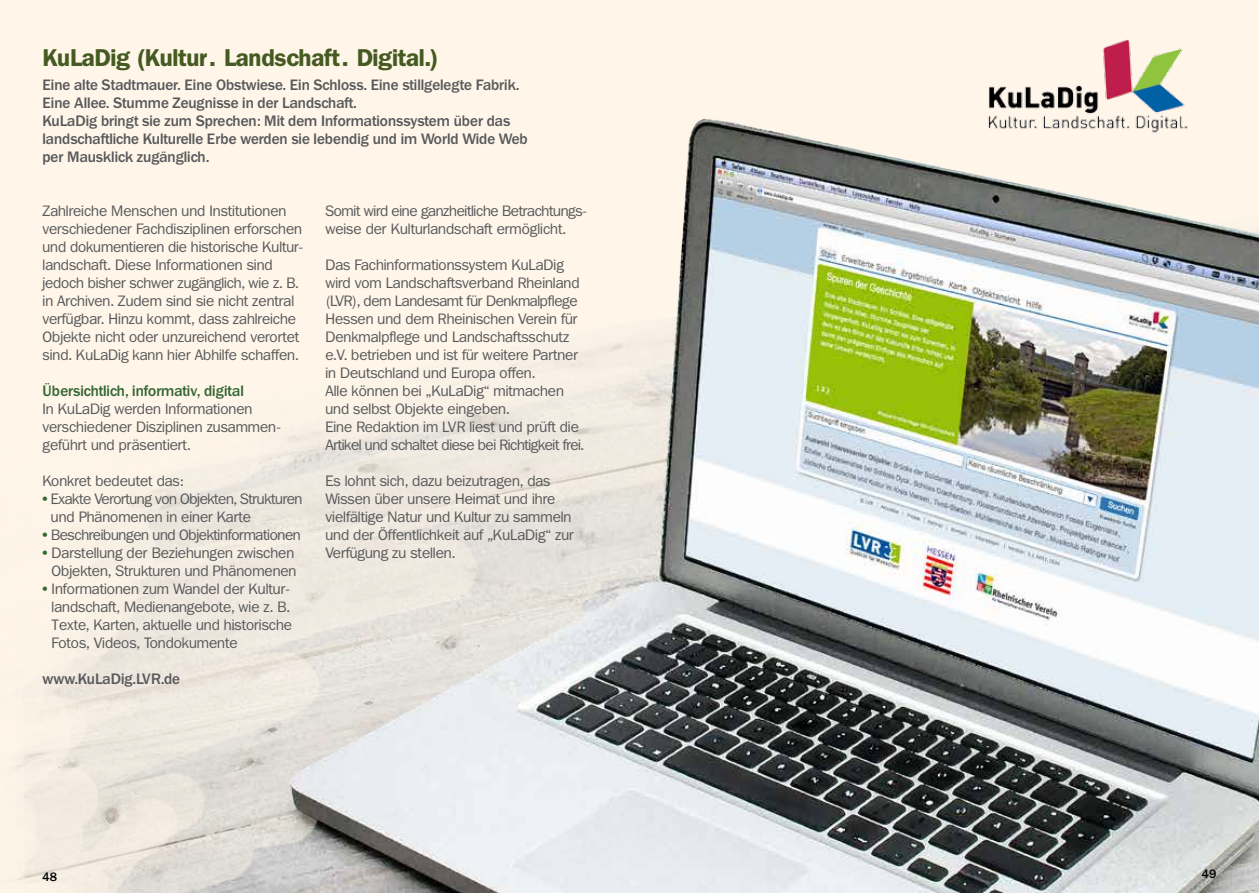
<style>
.page{position:relative;width:1259px;height:893px;background:#fff6e9}
.page>*{position:absolute;margin:0;border:0;box-sizing:border-box;transform-origin:0 0}
.t1{font:600 24px "Franklin ITCBQ";letter-spacing:-.01em;color:#455a21}
.t2{font:15px/18px "Franklin ITCBQ";color:#58595b}
.t3{font:500 15px/18px "Franklin ITCBQ";color:#58595b}
.t4{font:15px/18px "Franklin ITCBQ";letter-spacing:-.02em;color:#58595b}
.t5{font:15px/18px "Franklin ITCBQ";letter-spacing:-.025em;color:#58595b}
.t6{font:500 15px "Franklin ITCBQ";color:#336632}
.t7{font:500 12px "Franklin ITCBQ";color:#000}
.s1{font-weight:500;color:#336632}
</style>
<div class="page">
<img style="left:16px;top:119px;width:1243px;height:774px">
<img style="left:965px;top:39px;width:251px;height:109px">
<h1 class="t1" style="left:43px;top:44px;width:398px">KuLaDig (Kultur. Landschaft. Digital.)</h1>
<p class="t3" style="left:43px;top:76px;width:487px">Eine alte Stadtmauer. Eine Obstwiese. Ein Schloss. Eine stillgelegte Fabrik.<br>Eine Allee. Stumme Zeugnisse in der Landschaft.<br>KuLaDig bringt sie zum Sprechen: Mit dem Informationssystem über das landschaftliche Kulturelle Erbe werden sie lebendig und im World Wide Web per Mausklick zugänglich.</p>
<p class="t2" style="left:43px;top:202px;width:262px">Zahlreiche Menschen und Institutionen verschiedener Fachdisziplinen erforschen und dokumentieren die historische Kultur&shy;landschaft. Diese Informationen sind jedoch bisher schwer zugänglich, wie z. B. in Archiven. Zudem sind sie nicht zentral verfügbar. Hinzu kommt, dass zahlreiche Objekte nicht oder unzureichend verortet sind. KuLaDig kann hier Abhilfe schaffen.</p>
<p class="t6" style="left:43px;top:383px;width:203px">Übersichtlich, informativ, digital</p>
<p class="t2" style="left:43px;top:400px;width:240px">In KuLaDig werden Informationen verschiedener Disziplinen zusammen&shy;geführt und präsentiert.</p>
<p class="t2" style="left:43px;top:472px;width:142px">Konkret bedeutet das:</p>
<p class="t5" style="left:51px;top:490px;width:253px;text-indent:-8px"><span class="s1">•</span> Exakte Verortung von Objekten, Strukturen und Phänomenen in einer Karte</p>
<p class="t4" style="left:43px;top:526px;width:260px"><span class="s1">•</span> Beschreibungen und Objektinformationen</p>
<p class="t2" style="left:43px;top:544px;width:255px;text-align:right"><span class="s1">•</span> Darstellung der Beziehungen zwischen<br>Objekten, Strukturen und Phänomenen</p>
<p class="t2" style="left:52px;top:580px;width:242px;text-indent:-9px"><span class="s1">•</span> Informationen zum Wandel der Kultur&shy;landschaft, Medienangebote, wie z. B.<br>Texte, Karten, aktuelle und historische Fotos, Videos, Tondokumente</p>
<p class="t3" style="left:43px;top:670px;width:139px">www.KuLaDig.LVR.de</p>
<p class="t4" style="left:325px;top:202px;width:263px">Somit wird eine ganzheitliche Betrachtungs&shy;weise der Kulturlandschaft ermöglicht.</p>
<p class="t2" style="left:325px;top:256px;width:260px">Das Fachinformationssystem KuLaDig wird vom Landschaftsverband Rheinland (LVR), dem Landesamt für Denkmalpflege Hessen und dem Rheinischen Verein für Denkmalpflege und Landschaftsschutz e.V. betrieben und ist für weitere Partner in Deutschland und Europa offen.<br>Alle können bei „KuLaDig“ mitmachen und selbst Objekte eingeben.<br>Eine Redaktion im LVR liest und prüft die Artikel und schaltet diese bei Richtigkeit frei.</p>
<p class="t2" style="left:325px;top:472px;width:250px">Es lohnt sich, dazu beizutragen, das Wissen über unsere Heimat und ihre vielfältige Natur und Kultur zu sammeln und der Öffentlichkeit auf „KuLaDig“ zur Verfügung zu stellen.</p>
<p class="t7" style="left:43px;top:870px;width:16px">48</p>
<p class="t7" style="left:1202px;top:867px;width:16px">49</p>
</div>
